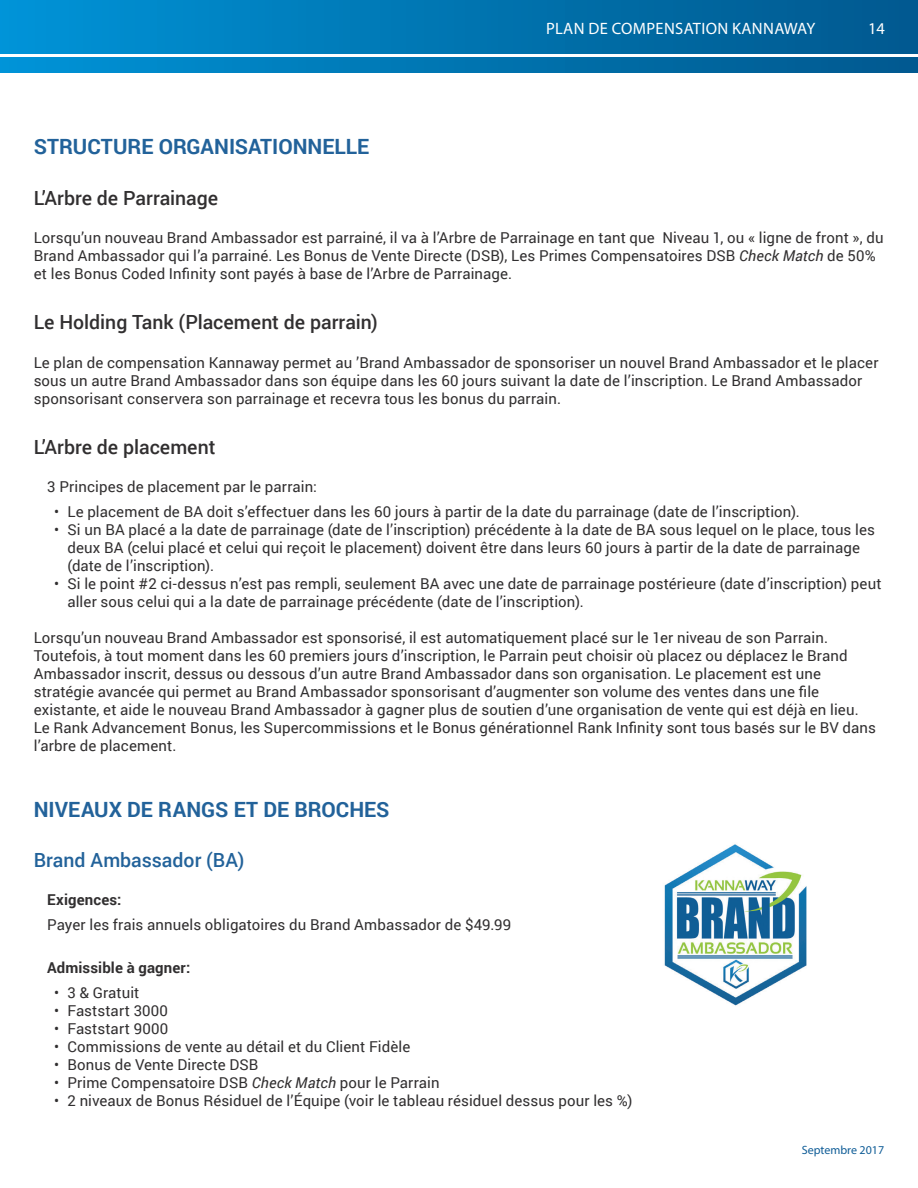
<style>
.page{position:relative;width:918px;height:1188px;background:#fff}
.page>*{position:absolute;margin:0;border:0;box-sizing:border-box;transform-origin:0 0}
.t1{font:700 21px "Roboto";color:#22629a}
.t2{font:500 19.5px "Roboto";color:#312f30}
.t3{font:500 19.5px "Roboto";color:#22629a}
.t4{font:16.5px "Myriad Pro";letter-spacing:.02em;color:#fff}
.t5{font:15px/18px "Roboto";letter-spacing:.005em;color:#312f30}
.t6{font:700 15px "Roboto";letter-spacing:.005em;color:#312f30}
.t7{font:12px "Myriad Pro";color:#105d97}
.s1{font-style:italic}
</style>
<div class="page">
<div style="left:0;top:0;width:918px;height:54px;background:linear-gradient(to right,#0093d6,#01588d)"></div>
<svg style="left:0;top:57px;width:918px;height:15px;background:#0075b1"></svg>
<img style="left:664px;top:844px;width:143px;height:162px">
<p class="t4" style="left:546px;top:18px;width:271px">PLAN DE COMPENSATION KANNAWAY</p>
<p class="t4" style="left:868px;top:18px;width:18px">14</p>
<h1 class="t1" style="left:34px;top:132px;width:337px">STRUCTURE ORGANISATIONNELLE</h1>
<h2 class="t2" style="left:34px;top:184px;width:186px">L’Arbre de Parrainage</h2>
<p class="t5" style="left:34px;top:228px;width:851px">Lorsqu’un nouveau Brand Ambassador est parrainé, il va à l’Arbre de Parrainage en tant que Niveau 1, ou « ligne de front », du<br>Brand Ambassador qui l’a parrainé. Les Bonus de Vente Directe (DSB), Les Primes Compensatoires DSB <span class="s1">Check Match</span> de 50% et les Bonus Coded Infinity sont payés à base de l’Arbre de Parrainage.</p>
<h2 class="t2" style="left:34px;top:309px;width:346px">Le Holding Tank (Placement de parrain)</h2>
<p class="t5" style="left:34px;top:353px;width:846px">Le plan de compensation Kannaway permet au ’Brand Ambassador de sponsoriser un nouvel Brand Ambassador et le placer sous un autre Brand Ambassador dans son équipe dans les 60 jours suivant la date de l’inscription. Le Brand Ambassador sponsorisant conservera son parrainage et recevra tous les bonus du parrain.</p>
<h2 class="t2" style="left:34px;top:433px;width:183px">L’Arbre de placement</h2>
<p class="t5" style="left:47px;top:477px;width:271px">3 Principes de placement par le parrain:</p>
<p class="t5" style="left:54px;top:502px;width:747px">• Le placement de BA doit s’effectuer dans les 60 jours à partir de la date du parrainage (date de l’inscription).</p>
<p class="t5" style="left:68px;top:520px;width:809px;text-indent:-14px">• Si un BA placé a la date de parrainage (date de l’inscription) précédente à la date de BA sous lequel on le place, tous les deux BA (celui placé et celui qui reçoit le placement) doivent être dans leurs 60 jours à partir de la date de parrainage (date de l’inscription).</p>
<p class="t5" style="left:68px;top:574px;width:816px;text-indent:-14px">• Si le point #2 ci-dessus n’est pas rempli, seulement BA avec une date de parrainage postérieure (date d’inscription) peut aller sous celui qui a la date de parrainage précédente (date de l’inscription).</p>
<p class="t5" style="left:34px;top:628px;width:844px">Lorsqu’un nouveau Brand Ambassador est sponsorisé, il est automatiquement placé sur le 1er niveau de son Parrain.<br>Toutefois, à tout moment dans les 60 premiers jours d’inscription, le Parrain peut choisir où placez ou déplacez le Brand Ambassador inscrit, dessus ou dessous d’un autre Brand Ambassador dans son organisation. Le placement est une stratégie avancée qui permet au Brand Ambassador sponsorisant d’augmenter son volume des ventes dans une file existante, et aide le nouveau Brand Ambassador à gagner plus de soutien d’une organisation de vente qui est déjà en lieu.<br>Le Rank Advancement Bonus, les Supercommissions et le Bonus générationnel Rank Infinity sont tous basés sur le BV dans l’arbre de placement.</p>
<h1 class="t1" style="left:34px;top:794px;width:357px">NIVEAUX DE RANGS ET DE BROCHES</h1>
<h2 class="t3" style="left:34px;top:846px;width:212px">Brand Ambassador (BA)</h2>
<p class="t6" style="left:47px;top:889px;width:76px">Exigences:</p>
<p class="t5" style="left:47px;top:915px;width:465px">Payer les frais annuels obligatoires du Brand Ambassador de $49.99</p>
<p class="t6" style="left:47px;top:957px;width:145px">Admissible à gagner:</p>
<p class="t5" style="left:54px;top:983px;width:87px">• 3 &amp; Gratuit</p>
<p class="t5" style="left:54px;top:1001px;width:116px">• Faststart 3000</p>
<p class="t5" style="left:54px;top:1019px;width:116px">• Faststart 9000</p>
<p class="t5" style="left:54px;top:1037px;width:358px">• Commissions de vente au détail et du Client Fidèle</p>
<p class="t5" style="left:54px;top:1055px;width:206px">• Bonus de Vente Directe DSB</p>
<p class="t5" style="left:54px;top:1073px;width:387px">• Prime Compensatoire DSB <span class="s1">Check Match</span> pour le Parrain</p>
<p class="t5" style="left:54px;top:1091px;width:580px">• 2 niveaux de Bonus Résiduel de l’Équipe (voir le tableau résiduel dessus pour les %)</p>
<p class="t7" style="left:802px;top:1143px;width:84px">Septembre 2017</p>
</div>
